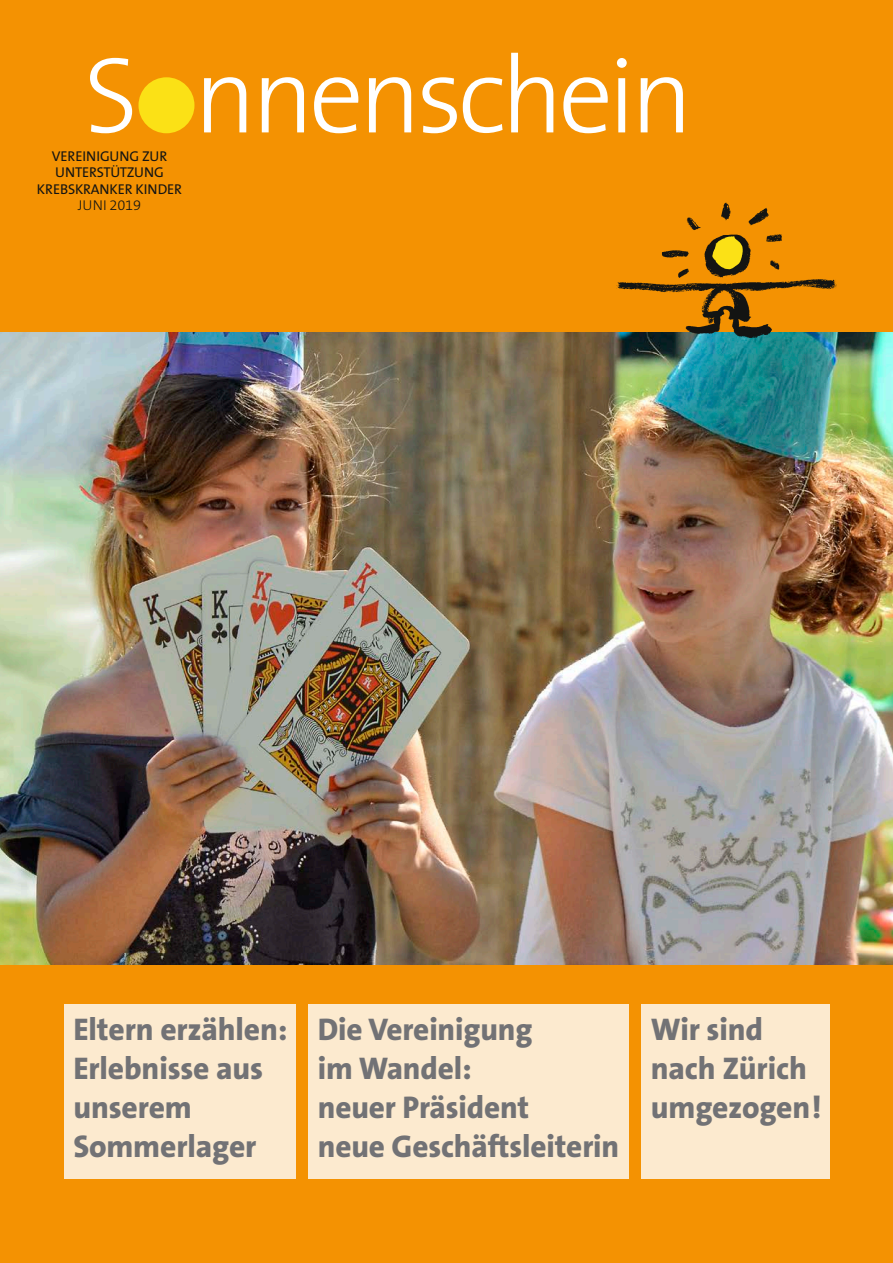
<style>
.page{position:relative;width:893px;height:1263px;background:#f49202}
.page>*{position:absolute;margin:0;border:0;box-sizing:border-box;transform-origin:0 0}
.t1{font:800 31.5px/39px "The Sans B8";letter-spacing:-.005em;color:#727275}
.t2{font:14.25px/16.5px "The Sans B5 Plain";letter-spacing:-.01em;color:#131413;text-align:center}
.t3{font:300 14.25px "The Sans B3";color:#131413}
.s1{font-size:14.7px}
</style>
<div class="page">
<div style="left:64px;top:1005px;width:232px;height:174px;background:#fceacf"></div>
<img style="left:0;top:333px;width:893px;height:631px">
<svg style="left:90px;top:58px;width:42px;height:75px"></svg>
<svg style="left:204px;top:77px;width:42px;height:55px"></svg>
<svg style="left:262px;top:77px;width:42px;height:55px"></svg>
<svg style="left:314px;top:77px;width:44px;height:56px"></svg>
<svg style="left:369px;top:77px;width:42px;height:55px"></svg>
<svg style="left:422px;top:77px;width:35px;height:56px"></svg>
<svg style="left:463px;top:78px;width:39px;height:55px"></svg>
<svg style="left:511px;top:53px;width:42px;height:79px"></svg>
<svg style="left:563px;top:77px;width:45px;height:56px"></svg>
<svg style="left:617px;top:58px;width:10px;height:74px"></svg>
<svg style="left:641px;top:77px;width:42px;height:55px"></svg>
<div style="left:138px;top:77px;width:56px;height:56px;background:#fbe116;border-radius:50%"></div>
<img style="left:613px;top:202px;width:227px;height:138px">
<div style="left:641px;top:1005px;width:188px;height:174px;background:#fceacf"></div>
<div style="left:308px;top:1005px;width:321px;height:174px;background:#fceacf"></div>
<p class="t2" style="left:37px;top:148px;width:147px">VEREINIGUNG ZUR<br>UNTERSTÜTZUNG<br>KREBSKRANKER KINDER</p>
<p class="t3" style="left:78px;top:198px;width:65px">JUNI <span class="s1">2019</span></p>
<p class="t1" style="left:73px;top:1011px;width:216px">Eltern erzählen:<br>Erlebnisse aus unserem<br>Sommerlager</p>
<p class="t1" style="left:318px;top:1011px;width:303px">Die Vereinigung<br>im Wandel:<br>neuer Präsident<br>neue Geschäftsleiterin</p>
<p class="t1" style="left:651px;top:1011px;width:172px">Wir sind nach Zürich umgezogen!</p>
</div>
